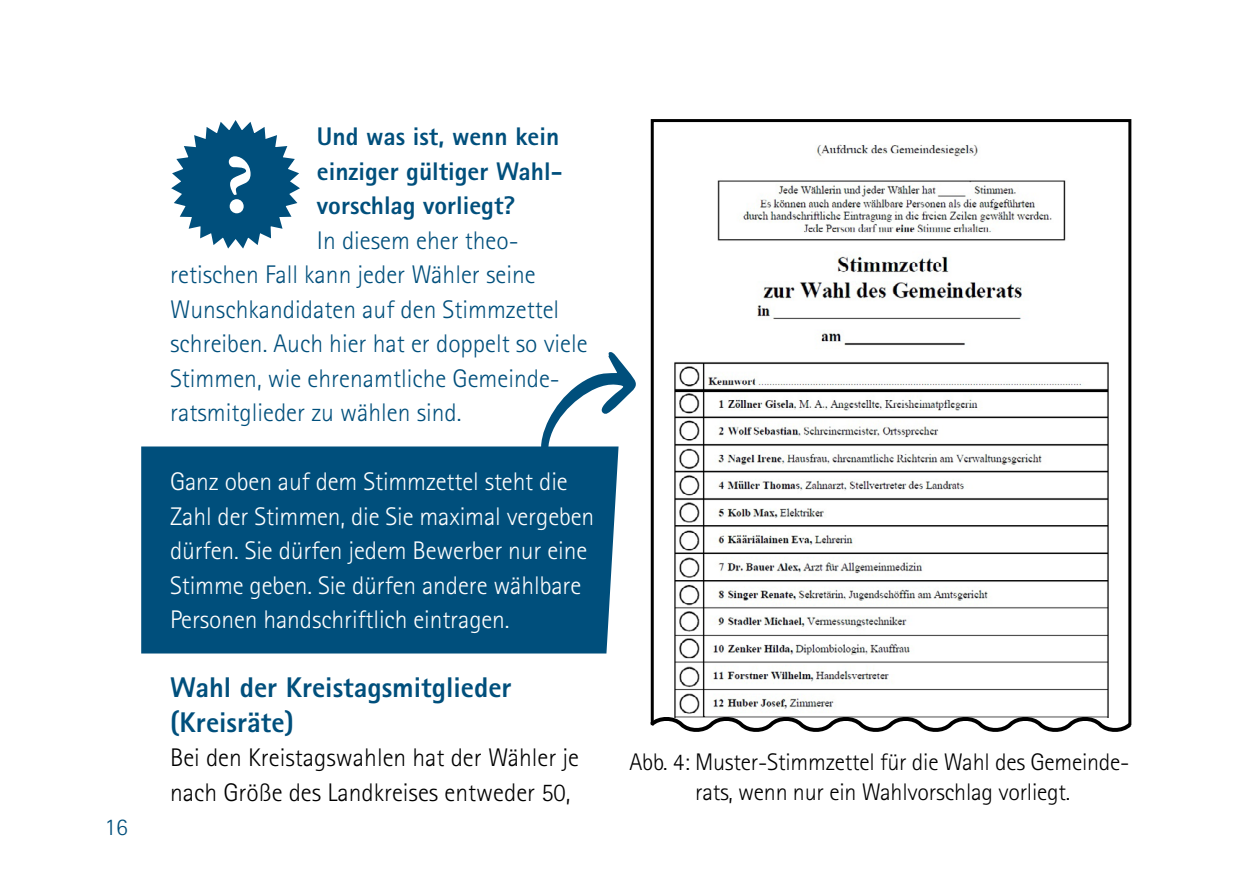
<style>
.page{position:relative;width:1259px;height:893px;background:#fff}
.page>*{position:absolute;margin:0;border:0;box-sizing:border-box;transform-origin:0 0}
.t1{font:700 86.4px "Adobe Garamond Pro";color:#fff}
.Ü3{font:800 28.5px/34.5px "Rotis Sans Serif Pro";color:#004f7c}
.Fließtext{font:300 25.5px/34.5px "Rotis Sans Serif Pro";color:#004f7c}
.Fließtext-2{font:300 25.5px/34.5px "Rotis Sans Serif Pro";letter-spacing:-.005em;color:#fff}
.Fließtext-3{font:300 25.5px/34.5px "Rotis Sans Serif Pro";color:#000}
.Fließtext-4{font:800 25.5px/34.5px "Rotis Sans Serif Pro";color:#004f7c}
.Bildunterschrift{font:300 24px/30px "Rotis Sans Serif Pro";letter-spacing:-.01em;color:#000;text-align:center}
.t2{font:300 24px "Rotis Sans Serif Pro";color:#004f7c}
</style>
<div class="page">
<div style="left:141px;top:446px;width:477px;height:207px;background:#004f7c"></div>
<svg style="left:171px;top:120px;width:129px;height:129px"></svg>
<img style="left:674px;top:362px;width:435px;height:349px">
<img style="left:717px;top:144px;width:349px;height:202px">
<div style="left:651px;top:119px;width:480px;height:608px;border:3px solid #000"></div>
<svg style="left:650px;top:711px;width:482px;height:21px"></svg>
<svg style="left:539px;top:352px;width:97px;height:117px"></svg>
<p class="t2" style="left:104px;top:813px;width:25px">16</p>
<p class="Fließtext-4" style="left:317px;top:119px;width:247px">Und was ist, wenn kein einziger gültiger Wahl&shy;vorschlag vorliegt?</p>
<p class="Fließtext" style="left:170px;top:223px;width:419px;text-indent:147px">In diesem eher theo&shy;retischen Fall kann jeder Wähler seine Wunschkandidaten auf den Stimmzettel schreiben. Auch hier hat er doppelt so viele Stimmen, wie ehrenamtliche Gemeinde&shy;ratsmitglieder zu wählen sind.</p>
<p class="t1" style="left:225px;top:134px;width:30px">?</p>
<p class="Fließtext-2" style="left:170px;top:465px;width:425px">Ganz oben auf dem Stimmzettel steht die Zahl der Stimmen, die Sie maximal vergeben dürfen. Sie dürfen jedem Bewerber nur eine Stimme geben. Sie dürfen andere wählbare Personen handschriftlich eintragen.</p>
<p class="Ü3" style="left:170px;top:670px;width:343px">Wahl der Kreistagsmitglieder (Kreisräte)</p>
<p class="Fließtext-3" style="left:170px;top:741px;width:410px">Bei den Kreistagswahlen hat der Wähler je nach Größe des Landkreises entweder 50,</p>
<p class="Bildunterschrift" style="left:629px;top:748px;width:501px">Abb. 4: Muster-Stimmzettel für die Wahl des Gemeinde&shy;rats, wenn nur ein Wahlvorschlag vorliegt.</p>
</div>
